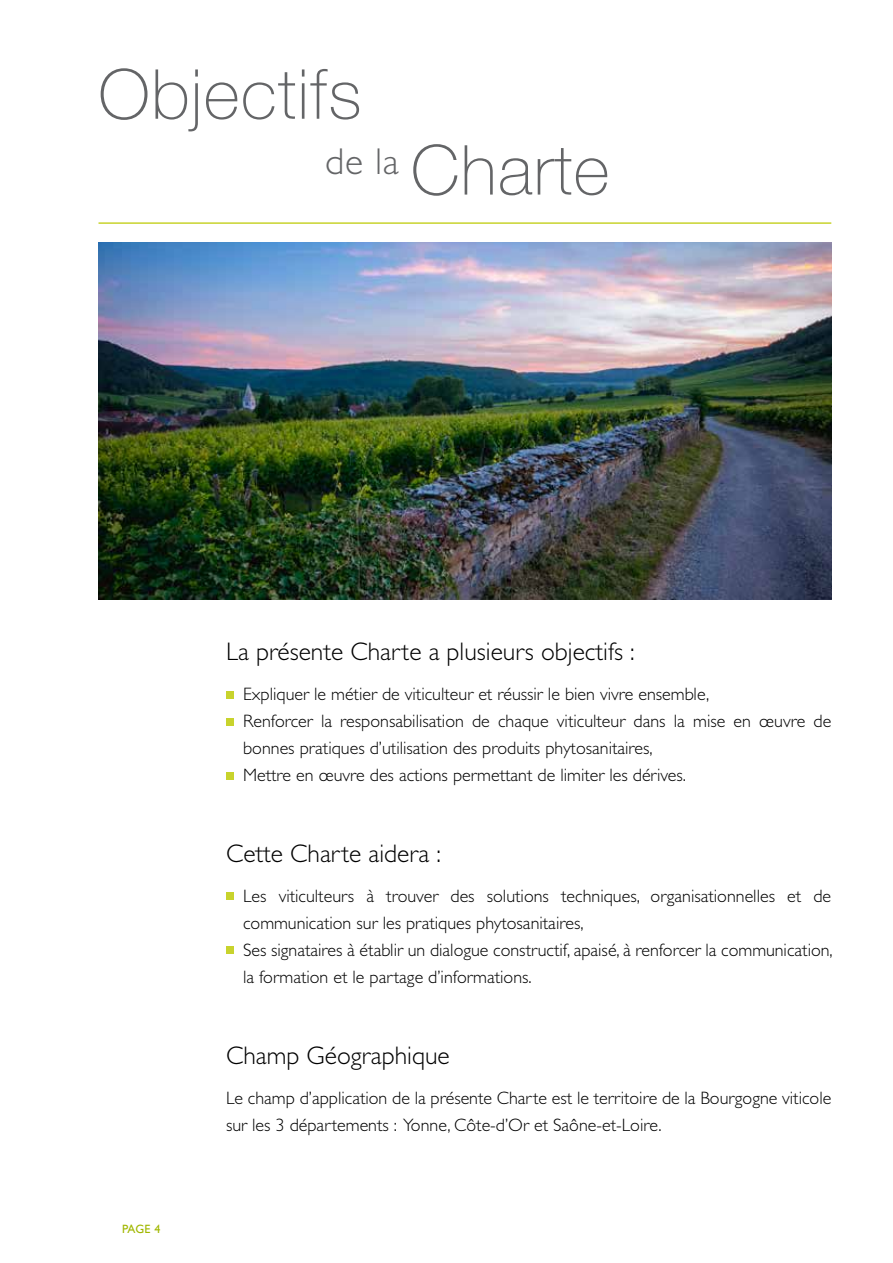
<style>
.page{position:relative;width:893px;height:1263px;background:#fff}
.page>*{position:absolute;margin:0;border:0;box-sizing:border-box;transform-origin:0 0}
.t1{font:100 69px/75.9px "Helvetica Neue";letter-spacing:.02em;color:#646567}
.t2{font:300 25.5px "Gill Sans";color:#000}
.t3{font:300 18px/27px "Gill Sans";color:#000}
.t4{font:12px "Gill Sans";color:#a1b700}
</style>
<div class="page">
<div style="left:226px;top:691px;width:8px;height:7px;background:#c8d32d"></div>
<div style="left:226px;top:718px;width:8px;height:7px;background:#c8d32d"></div>
<div style="left:226px;top:772px;width:8px;height:7px;background:#c8d32d"></div>
<div style="left:226px;top:892px;width:8px;height:8px;background:#c8d32d"></div>
<div style="left:226px;top:946px;width:8px;height:8px;background:#c8d32d"></div>
<hr style="left:99px;top:222px;width:732px;height:2px;background:#c8d32d">
<img style="left:99px;top:242px;width:732px;height:358px">
<h1 class="t1" style="left:325px;top:56px;width:286px;text-indent:-227px">Objectifs<br><sup>de</sup> <sup>la</sup> Charte</h1>
<h2 class="t2" style="left:226px;top:637px;width:410px">La présente Charte a plusieurs objectifs :</h2>
<p class="t3" style="left:243px;top:681px;width:590px">Expliquer le métier de viticulteur et réussir le bien vivre ensemble,<br>Renforcer la responsabilisation de chaque viticulteur dans la mise en œuvre de bonnes pratiques d’utilisation des produits phytosanitaires,<br>Mettre en œuvre des actions permettant de limiter les dérives.</p>
<h2 class="t2" style="left:226px;top:839px;width:216px">Cette Charte aidera :</h2>
<p class="t3" style="left:243px;top:882px;width:591px">Les viticulteurs à trouver des solutions techniques, organisationnelles et de communication sur les pratiques phytosanitaires,<br>Ses signataires à établir un dialogue constructif, apaisé, à renforcer la communication, la formation et le partage d’informations.</p>
<p class="t4" style="left:122px;top:1222px;width:40px">PAGE 4</p>
<h2 class="t2" style="left:226px;top:1041px;width:225px">Champ Géographique</h2>
<p class="t3" style="left:226px;top:1084px;width:607px">Le champ d’application de la présente Charte est le territoire de la Bourgogne viticole sur les 3 départements : Yonne, Côte-d’Or et Saône-et-Loire.</p>
</div>
